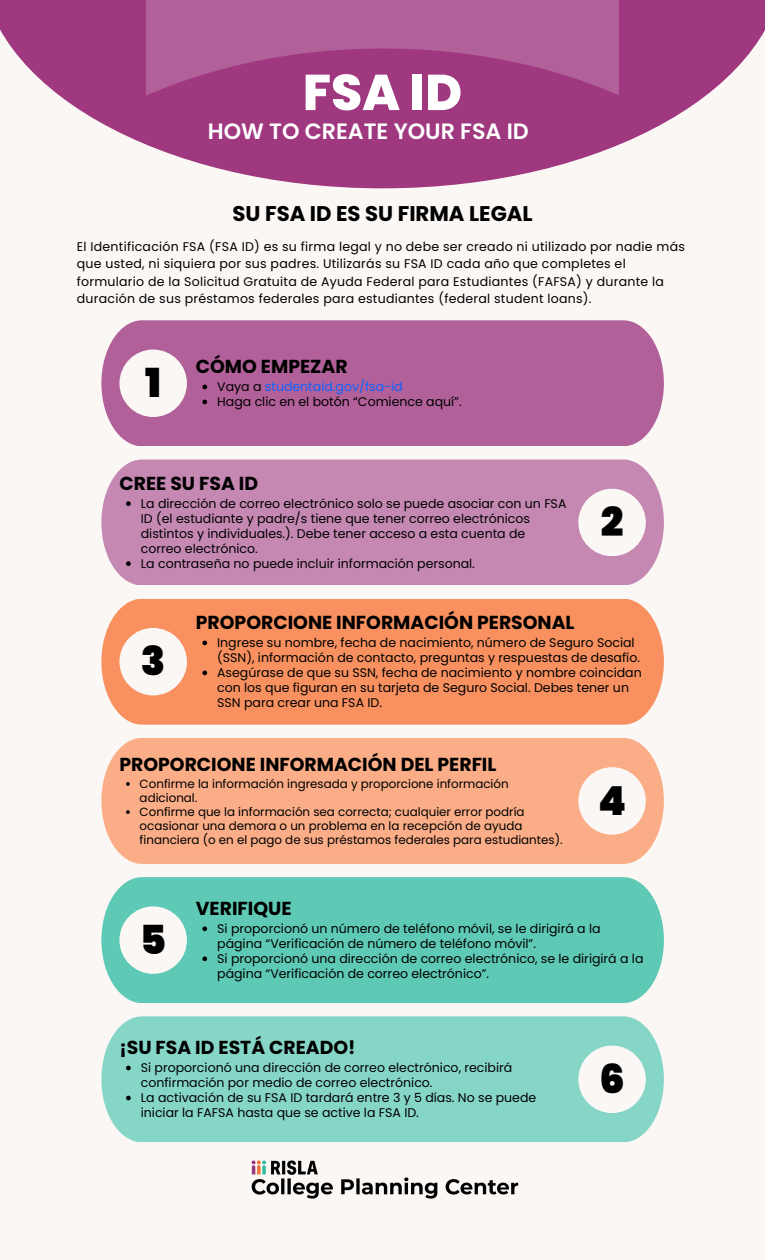
<style>
.page{position:relative;width:765px;height:1260px;background:#faf7f5}
.page>*{position:absolute;margin:0;border:0;box-sizing:border-box;transform-origin:0 0}
.t1{font:800 50.25px "Poppins";color:#fff}
.t2{font:900 40px "Poppins";color:#000}
.t3{font:600 22.25px "Poppins";color:#fff}
.t4{font:700 21.25px "Poppins";color:#000}
.t5{font:700 18.75px "Poppins";color:#000}
.t6{font:12.5px/15px "Poppins";color:#000}
.t7{font:12.5px/17.4px "Poppins";letter-spacing:.02em;color:#000}
.t8{font:12.5px "Poppins";color:#0e63ff}
.t9{font:11.88px/14px "Poppins";color:#000}
.s1{color:#000}
</style>
<div class="page">
<div style="left:101px;top:599px;width:563px;height:126px;background:#f8915f"></div>
<div style="left:119px;top:628px;width:68px;height:67px;background:#faf7f5;border-radius:50%"></div>
<svg style="left:202px;top:641px;width:5px;height:4px"></svg>
<svg style="left:202px;top:671px;width:5px;height:4px"></svg>
<div style="left:101px;top:320px;width:563px;height:126px;background:#b26099"></div>
<div style="left:119px;top:350px;width:68px;height:67px;background:#faf7f5;border-radius:50%"></div>
<svg style="left:202px;top:385px;width:5px;height:4px"></svg>
<svg style="left:202px;top:400px;width:5px;height:4px"></svg>
<div style="left:101px;top:1016px;width:563px;height:126px;background:#86d6c7"></div>
<div style="left:578px;top:1046px;width:68px;height:67px;background:#faf7f5;border-radius:50%"></div>
<svg style="left:126px;top:1066px;width:5px;height:4px"></svg>
<svg style="left:126px;top:1096px;width:5px;height:4px"></svg>
<div style="left:101px;top:877px;width:563px;height:126px;background:#5ec9b4"></div>
<div style="left:119px;top:906px;width:68px;height:68px;background:#faf7f5;border-radius:50%"></div>
<svg style="left:202px;top:926px;width:5px;height:5px"></svg>
<svg style="left:202px;top:956px;width:5px;height:5px"></svg>
<img style="left:251px;top:1160px;width:268px;height:39px">
<div style="left:101px;top:459px;width:563px;height:126px;background:#c588b3"></div>
<div style="left:578px;top:489px;width:68px;height:67px;background:#faf7f5;border-radius:50%"></div>
<svg style="left:126px;top:501px;width:5px;height:5px"></svg>
<svg style="left:126px;top:561px;width:5px;height:5px"></svg>
<div style="left:101px;top:738px;width:563px;height:126px;background:#faad87"></div>
<div style="left:578px;top:767px;width:68px;height:68px;background:#faf7f5;border-radius:50%"></div>
<svg style="left:126px;top:782px;width:4px;height:4px"></svg>
<svg style="left:126px;top:810px;width:4px;height:4px"></svg>
<svg style="left:0;top:0;width:765px;height:188px;fill:#9f387f"></svg>
<svg style="left:146px;top:0;width:473px;height:96px;background:#ab5290"></svg>
<h3 class="t1" style="left:303px;top:57px;width:161px">FSA ID</h3>
<p class="t3" style="left:208px;top:115px;width:322px">HOW TO CREATE YOUR FSA ID</p>
<p class="t4" style="left:233px;top:199px;width:302px">SU FSA ID ES SU FIRMA LEGAL</p>
<p class="t7" style="left:77px;top:238px;width:610px">El Identificación FSA (FSA ID) es su firma legal y no debe ser creado ni utilizado por nadie más que usted, ni siquiera por sus padres. Utilizarás su FSA ID cada año que completes el formulario de la Solicitud Gratuita de Ayuda Federal para Estudiantes (FAFSA) y durante la duración de sus préstamos federales para estudiantes (federal student loans).</p>
<p class="t2" style="left:145px;top:355px;width:17px">1</p>
<p class="t5" style="left:196px;top:354px;width:153px">CÓMO EMPEZAR</p>
<h3 class="t8" style="left:217px;top:378px;width:187px"><span class="s1">Vaya a</span> studentaid.gov/fsa-id</h3>
<p class="t6" style="left:217px;top:394px;width:246px">Haga clic en el botón “Comience aquí”.</p>
<p class="t5" style="left:119px;top:470px;width:140px">CREE SU FSA ID</p>
<p class="t6" style="left:141px;top:496px;width:427px">La dirección de correo electrónico solo se puede asociar con un FSA ID (el estudiante y padre/s tiene que tener correo electrónicos distintos y individuales.). Debe tener acceso a esta cuenta de correo electrónico.</p>
<p class="t6" style="left:141px;top:556px;width:336px">La contraseña no puede incluir información personal.</p>
<h3 class="t2" style="left:601px;top:494px;width:24px">2</h3>
<p class="t2" style="left:141px;top:633px;width:26px">3</p>
<h1 class="t5" style="left:196px;top:610px;width:380px">PROPORCIONE INFORMACIÓN PERSONAL</h1>
<h2 class="t6" style="left:217px;top:635px;width:424px">Ingrese su nombre, fecha de nacimiento, número de Seguro Social (SSN), información de contacto, preguntas y respuestas de desafío.</h2>
<h2 class="t6" style="left:217px;top:665px;width:426px">Asegúrase de que su SSN, fecha de nacimiento y nombre coincidan con los que figuran en su tarjeta de Seguro Social. Debes tener un<br>SSN para crear una FSA ID.</h2>
<h3 class="t5" style="left:119px;top:751px;width:378px">PROPORCIONE INFORMACIÓN DEL PERFIL</h3>
<p class="t9" style="left:140px;top:777px;width:371px">Confirme la información ingresada y proporcione información adicional.</p>
<p class="t9" style="left:140px;top:805px;width:425px">Confirme que la información sea correcta; cualquier error podría ocasionar una demora o un problema en la recepción de ayuda financiera (o en el pago de sus préstamos federales para estudiantes).</p>
<p class="t2" style="left:598px;top:773px;width:30px">4</p>
<p class="t2" style="left:140px;top:912px;width:28px">5</p>
<p class="t5" style="left:196px;top:896px;width:97px">VERIFIQUE</p>
<h3 class="t6" style="left:217px;top:921px;width:385px">Si proporcionó un número de teléfono móvil, se le dirigirá a la página “Verificación de número de teléfono móvil”.</h3>
<p class="t6" style="left:217px;top:951px;width:428px">Si proporcionó una dirección de correo electrónico, se le dirigirá a la página “Verificación de correo electrónico”.</p>
<h3 class="t5" style="left:119px;top:1035px;width:238px">¡SU FSA ID ESTÁ CREADO!</h3>
<p class="t6" style="left:141px;top:1060px;width:373px">Si proporcionó una dirección de correo electrónico, recibirá confirmación por medio de correo electrónico.</p>
<p class="t6" style="left:141px;top:1090px;width:397px">La activación de su FSA ID tardará entre 3 y 5 días. No se puede iniciar la FAFSA hasta que se active la FSA ID.</p>
<p class="t2" style="left:599px;top:1051px;width:27px">6</p>
</div>
